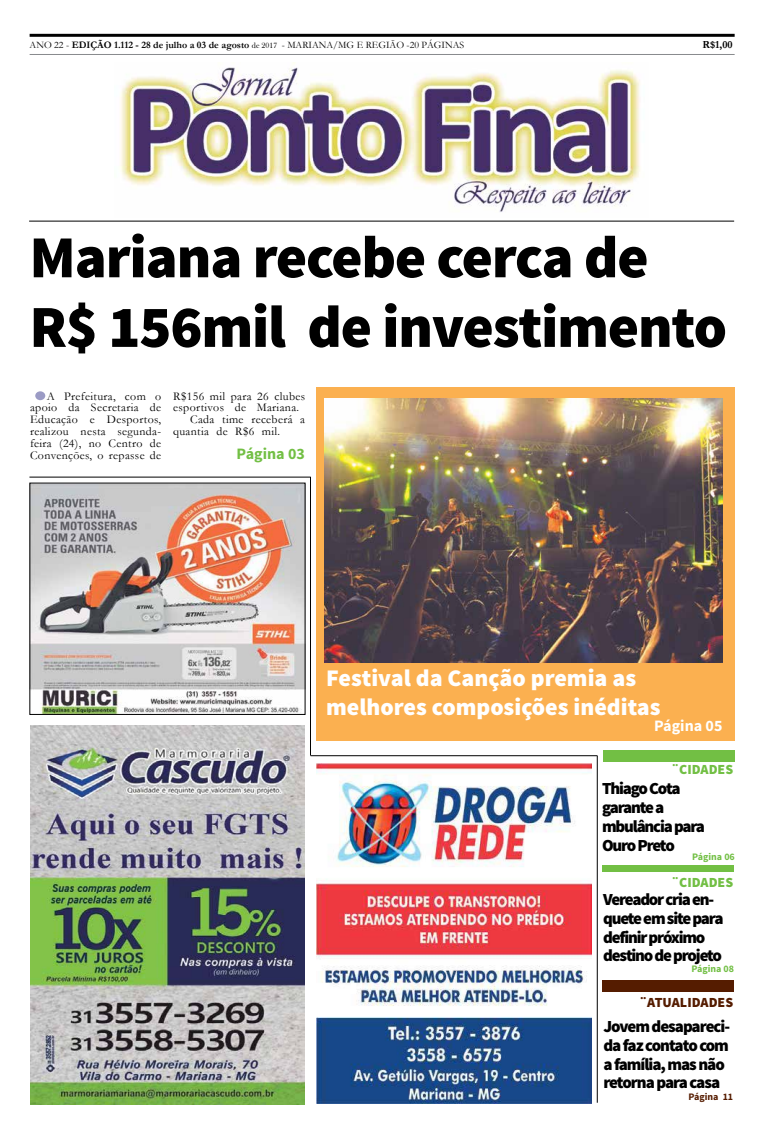
<style>
.page{position:relative;width:766px;height:1134px;background:#fff}
.page>*{position:absolute;margin:0;border:0;box-sizing:border-box;transform-origin:0 0}
.t1{font:900 59.6px/69.6px "Source Sans Pro";letter-spacing:-.02em;color:#000}
.t2{font:900 23.9px/28.6px "Source Sans Pro";color:#fff}
.t3{font:900 16.9px/18.9px "Source Sans Pro";letter-spacing:-.07em;color:#000}
.t4{font:700 15.9px "Source Sans Pro";color:#72bf44}
.t5{font:700 15.9px "Source Sans Pro";color:#fff}
.t6{font:900 13.9px "Source Sans Pro";color:#72bf44}
.t7{font:900 13.9px "Source Sans Pro";color:#551c00}
.t8{font:11.9px/11.9px "Garamond";letter-spacing:.03em;color:#000;text-align:justify}
.t9{font:700 10.9px "Garamond";color:#000}
.t10{font:9.9px "Garamond";color:#000}
.t11{font:700 9.9px "Source Sans Pro";color:#72bf44}
.t12{font:700 9.9px "Source Sans Pro";color:#551c00}
.s1{font-weight:700}
.s2{font-family:"Bask Old Face";font-size:8px}
</style>
<div class="page">
<div style="left:316px;top:387px;width:418px;height:353px;background:#fbb050"></div>
<hr style="left:30px;top:34px;width:704px;height:3px;background:#000">
<hr style="left:30px;top:54px;width:704px;height:1px;background:#888a8d">
<img style="left:120px;top:63px;width:520px;height:149px">
<hr style="left:29px;top:221px;width:705px;height:1px;background:#000">
<hr style="left:29px;top:477px;width:281px;height:1px;background:#000">
<hr style="left:597px;top:756px;width:1px;height:347px;background:#000">
<hr style="left:310px;top:755px;width:287px;height:1px;background:#000">
<div style="left:602px;top:865px;width:131px;height:7px;background:#72bf44"></div>
<div style="left:602px;top:980px;width:131px;height:11px;background:#551c00"></div>
<div style="left:603px;top:750px;width:132px;height:11px;background:#72bf44"></div>
<img style="left:30px;top:725px;width:275px;height:380px">
<hr style="left:310px;top:477px;width:1px;height:278px;background:#000">
<div style="left:35px;top:391px;width:10px;height:9px;background:#9b9bc5;border-radius:50%"></div>
<img style="left:32px;top:485px;width:271px;height:227px">
<img style="left:316px;top:764px;width:275px;height:339px">
<img style="left:324px;top:399px;width:398px;height:263px">
<p class="t10" style="left:30px;top:38px;width:436px">ANO 22 - <span class="s1">EDIÇÃO 1.112 - 28 de julho a 03 de agosto</span> <span class="s2">de 2017</span> - MARIANA/MG E REGIÃO -20 PÁGINAS</p>
<p class="t9" style="left:702px;top:38px;width:32px">R$1,00</p>
<h1 class="t1" style="left:29px;top:225px;width:698px">Mariana recebe cerca de<br>R$ 156mil de investimento</h1>
<p class="t8" style="left:30px;top:390px;width:133px;text-indent:17px">A Prefeitura, com o apoio da Secretaria de Educação e Desportos, realizou nesta segunda&shy;feira (24), no Centro de Convenções, o repasse de</p>
<p class="t8" style="left:173px;top:390px;width:133px">R$156 mil para 26 clubes</p>
<p class="t8" style="left:173px;top:401px;width:127px">esportivos de Mariana.</p>
<p class="t8" style="left:190px;top:413px;width:116px">Cada time receberá a</p>
<p class="t8" style="left:173px;top:425px;width:108px">quantia de R$6 mil.</p>
<h3 class="t4" style="left:236px;top:444px;width:70px">Página 03</h3>
<h2 class="t2" style="left:326px;top:665px;width:336px">Festival da Canção premia as melhores composições inéditas</h2>
<h3 class="t5" style="left:654px;top:716px;width:70px">Página 05</h3>
<p class="t6" style="left:671px;top:761px;width:63px">¨CIDADES</p>
<h3 class="t3" style="left:602px;top:780px;width:104px">Thiago Cota garante a mbulância para<br>Ouro Preto</h3>
<p class="t11" style="left:692px;top:851px;width:44px">Página 06</p>
<p class="t6" style="left:671px;top:873px;width:63px">¨CIDADES</p>
<h3 class="t3" style="left:603px;top:890px;width:122px">Vereador cria en&shy;quete em site para definir próximo destino de projeto</h3>
<p class="t11" style="left:691px;top:962px;width:44px">Página 08</p>
<p class="t7" style="left:639px;top:993px;width:95px">¨ATUALIDADES</p>
<h3 class="t3" style="left:603px;top:1017px;width:128px">Jovem desapareci&shy;da faz contato com a família, mas não retorna para casa</h3>
<p class="t12" style="left:688px;top:1090px;width:46px">Página 11</p>
</div>
